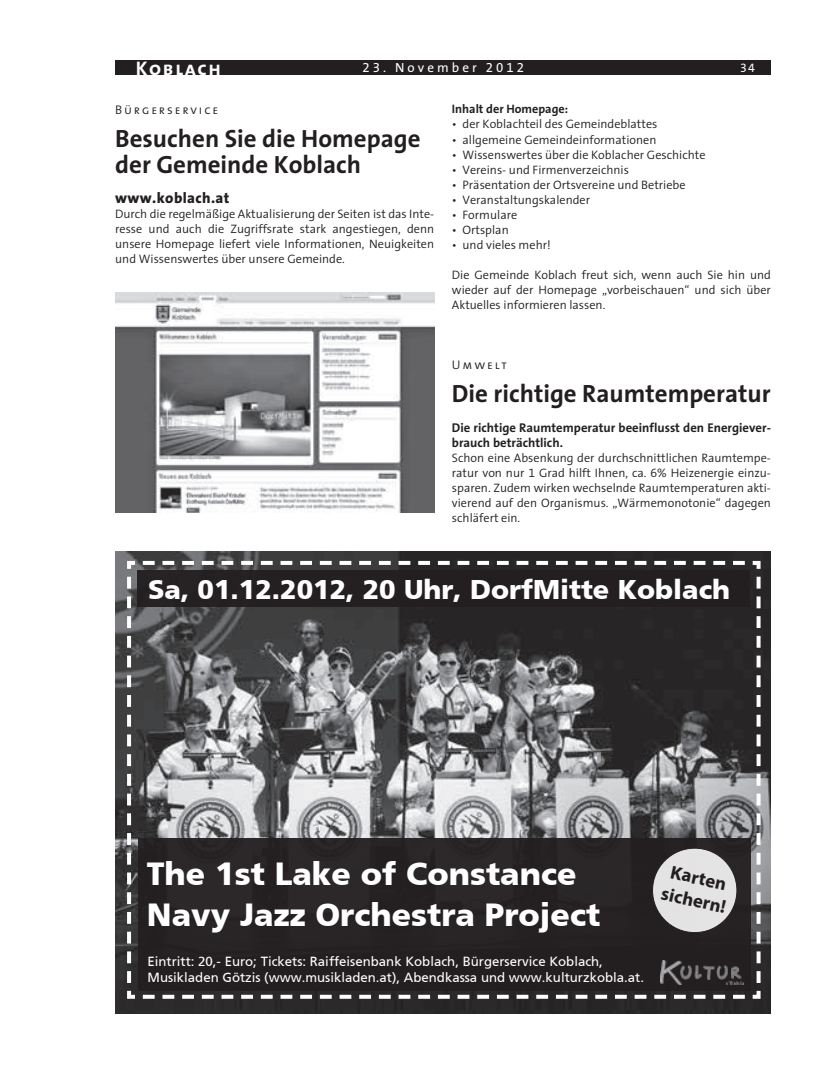
<style>
.page{position:relative;width:833px;height:1071px;background:#fff}
.page>*{position:absolute;margin:0;border:0;box-sizing:border-box;transform-origin:0 0}
.t1{font:900 31.88px/41.9px "Frutiger";color:#fff}
.t2{font:900 27px "Frutiger";color:#fff}
.t3{font:700 25px/26.2px "GB The Sans";color:#231f20}
.t4{font:19.75px "GB The Sans Bold Caps";letter-spacing:.08em;color:#fff}
.t5{font:700 18.75px/22.5px "Myriad Pro";color:#231f20}
.t6{font:800 15px "GB The Sans";letter-spacing:.025em;color:#231f20}
.t7{font:500 13.25px/16.5px "Frutiger Roman";color:#fff}
.t8{font:13.25px "GB The Sans";letter-spacing:.23em;color:#fff}
.t9{font:700 12.75px/15px "GB The Sans";color:#231f20}
.t10{font:12.5px "GB The Sans Semi Light Caps";letter-spacing:.15em;color:#231f20}
.t11{font:300 12.25px/15px "GB The Sans";color:#231f20;text-align:justify}
.t12{font:700 12.25px "GB The Sans";color:#231f20}
.t13{font:12.25px "GB The Sans";color:#fff}
</style>
<div class="page">
<div style="left:115px;top:60px;width:656px;height:14px;background:#231f20"></div>
<img style="left:115px;top:551px;width:656px;height:461px">
<svg style="left:125px;top:558px;width:637px;height:442px;background:#6c6b6d"></svg>
<div style="left:137px;top:570px;width:613px;height:37px;background:#231f20"></div>
<div style="left:138px;top:837px;width:613px;height:153px;background:#231f20"></div>
<div style="left:652px;top:847px;width:85px;height:85px;background:#e4e3e4;border-radius:50%"></div>
<img style="left:661px;top:960px;width:82px;height:23px">
<img style="left:115px;top:292px;width:319px;height:220px">
<h3 class="t4" style="left:136px;top:51px;width:87px">Koblach</h3>
<p class="t8" style="left:362px;top:57px;width:163px">23. November 2012</p>
<p class="t13" style="left:740px;top:58px;width:16px">34</p>
<p class="t10" style="left:115px;top:99px;width:104px">Bürgerservice</p>
<h3 class="t3" style="left:115px;top:125px;width:307px">Besuchen Sie die Homepage der Gemeinde Koblach</h3>
<p class="t6" style="left:115px;top:186px;width:116px">www.koblach.at</p>
<p class="t11" style="left:115px;top:206px;width:320px">Durch die regelmäßige Aktualisierung der Seiten ist das Inte&shy;resse und auch die Zugriffsrate stark angestiegen, denn unsere Homepage liefert viele Informationen, Neuigkeiten und Wissenswertes über unsere Gemeinde.</p>
<p class="t12" style="left:452px;top:99px;width:118px">Inhalt der Homepage:</p>
<p class="t11" style="left:452px;top:116px;width:207px">• der Koblachteil des Gemeindeblattes</p>
<p class="t11" style="left:452px;top:131px;width:206px">• allgemeine Gemeindeinformationen</p>
<p class="t11" style="left:452px;top:146px;width:255px">• Wissenswertes über die Koblacher Geschichte</p>
<p class="t11" style="left:452px;top:161px;width:179px">• Vereins- und Firmenverzeichnis</p>
<p class="t11" style="left:452px;top:176px;width:235px">• Präsentation der Ortsvereine und Betriebe</p>
<p class="t11" style="left:452px;top:191px;width:140px">• Veranstaltungskalender</p>
<p class="t11" style="left:452px;top:206px;width:67px">• Formulare</p>
<p class="t11" style="left:452px;top:221px;width:58px">• Ortsplan</p>
<p class="t11" style="left:452px;top:236px;width:100px">• und vieles mehr!</p>
<p class="t11" style="left:452px;top:266px;width:320px">Die Gemeinde Koblach freut sich, wenn auch Sie hin und wieder auf der Homepage „vorbeischauen“ und sich über Aktuelles informieren lassen.</p>
<p class="t10" style="left:452px;top:354px;width:56px">Umwelt</p>
<h3 class="t3" style="left:452px;top:380px;width:320px">Die richtige Raumtemperatur</h3>
<p class="t9" style="left:452px;top:420px;width:320px">Die richtige Raumtemperatur beeinflusst den Energiever&shy;brauch beträchtlich.</p>
<p class="t11" style="left:452px;top:450px;width:320px">Schon eine Absenkung der durchschnittlichen Raumtempe&shy;ratur von nur 1 Grad hilft Ihnen, ca. 6% Heizenergie einzu&shy;sparen. Zudem wirken wechselnde Raumtemperaturen akti&shy;vierend auf den Organismus. „Wärmemonotonie“ dagegen schläfert ein.</p>
<h2 class="t2" style="left:148px;top:572px;width:583px">Sa, 01.12.2012, 20 Uhr, DorfMitte Koblach</h2>
<h1 class="t1" style="left:147px;top:851px;width:455px">The 1st Lake of Constance<br>Navy Jazz Orchestra Project</h1>
<p class="t7" style="left:147px;top:952px;width:498px">Eintritt: 20,- Euro; Tickets: Raiffeisenbank Koblach, Bürgerservice Koblach,<br>Musikladen Götzis (www.musikladen.at), Abendkassa und www.kulturzkobla.at.</p>
<h3 class="t5" style="left:669px;top:858px;width:67px;rotate:13deg">Karten sichern!</h3>
</div>
